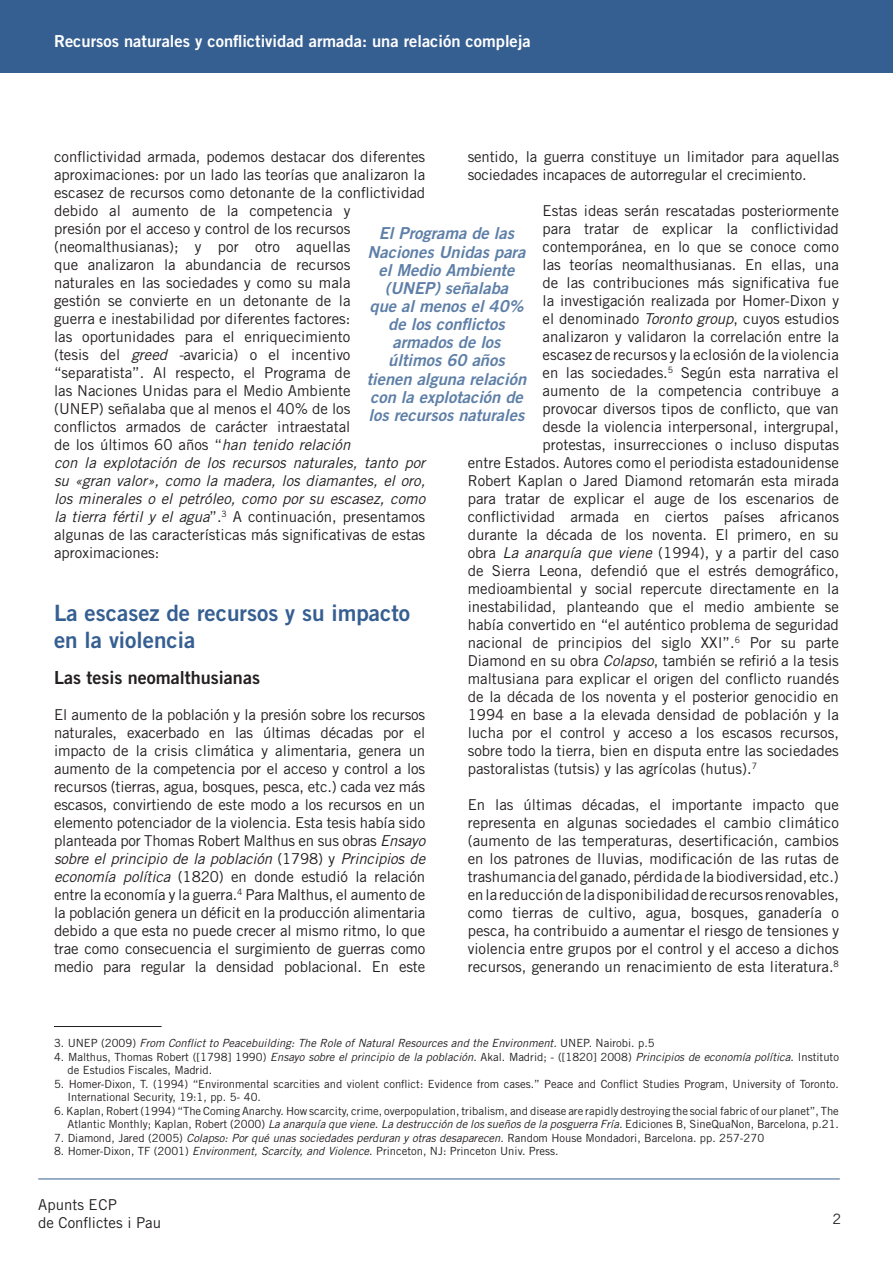
<style>
.page{position:relative;width:893px;height:1263px;background:#fff}
.page>*{position:absolute;margin:0;border:0;box-sizing:border-box;transform-origin:0 0}
.Normal__Web{font:22.5px/27px "Trade Gothic LT Std Bd 2";color:#365f91}
.t1{font:18px "Trade Gothic LT Std Bd 2";color:#231f20}
.t2{font:16.5px/18.1px "Trade Gothic LT Std Bd 2 Obl";color:#5e7fa7;text-align:center}
.t3{font:16.5px "Trade Gothic LT Std Bd 2";color:#fff}
.t4{font:15px/18px "Trade Gothic LT Std";color:#231f20}
.t5{font:14.25px "Trade Gothic LT Std";color:#231f20}
.t6{font:11.25px/13.5px "Trade Gothic LT Std";color:#231f20}
.t7{font:italic 11.25px "Trade Gothic LT Std";color:#231f20}
.s1{font-style:italic}
.s2{font-style:normal}
</style>
<div class="page">
<hr style="left:38px;top:1178px;width:802px;height:1px;background:#365f91">
<div style="left:0;top:0;width:893px;height:72px;background:#365f91"></div>
<hr style="left:54px;top:1026px;width:108px;height:1px;background:#231f20">
<p class="t3" style="left:54px;top:31px;width:478px">Recursos naturales y conflictividad armada: una relación compleja</p>
<p class="t4" style="left:54px;top:147px;width:373px">conflictividad armada, podemos destacar dos diferentes aproximaciones: por un lado las teorías que analizaron la escasez de recursos como detonante de la conflictividad debido al aumento de la competencia y<br>presión por el acceso y control de los recursos (neomalthusianas); y por otro aquellas<br>que analizaron la abundancia de recursos<br>naturales en las sociedades y como su mala<br>gestión se convierte en un detonante de la<br>guerra e inestabilidad por diferentes factores:<br>las oportunidades para el enriquecimiento<br>(tesis del <span class="s1">greed -</span>avaricia) o el incentivo “separatista”. Al respecto, el Programa de<br>las Naciones Unidas para el Medio Ambiente<br>(UNEP) señalaba que al menos el 40% de los<br>conflictos armados de carácter intraestatal<br>de los últimos 60 años “<span class="s1">han tenido relación<br>con la explotación de los recursos naturales, tanto por su «gran valor», como la madera, los diamantes, el oro, los minerales o el petróleo, como por su escasez, como la tierra fértil y el agua</span>”.<sup>3</sup> A continuación, presentamos algunas de las características más significativas de estas aproximaciones:</p>
<p class="t4" style="left:468px;top:147px;width:373px">sentido, la guerra constituye un limitador para aquellas sociedades incapaces de autorregular el crecimiento.</p>
<p class="t4" style="left:542px;top:201px;width:298px">Estas ideas serán rescatadas posteriormente</p>
<p class="t4" style="left:542px;top:219px;width:298px">para tratar de explicar la conflictividad</p>
<p class="t4" style="left:542px;top:237px;width:298px">contemporánea, en lo que se conoce como</p>
<p class="t4" style="left:542px;top:255px;width:298px">las teorías neomalthusianas. En ellas, una</p>
<p class="t4" style="left:542px;top:273px;width:298px">de las contribuciones más significativa fue</p>
<p class="t4" style="left:542px;top:291px;width:298px">la investigación realizada por Homer-Dixon y</p>
<p class="t4" style="left:542px;top:309px;width:298px">el denominado <span class="s1">Toronto group</span>, cuyos estudios</p>
<p class="t4" style="left:542px;top:327px;width:298px">analizaron y validaron la correlación entre la</p>
<p class="t4" style="left:542px;top:345px;width:298px">escasez de recursos y la eclosión de la violencia</p>
<p class="t4" style="left:542px;top:363px;width:298px">en las sociedades.<sup>5</sup> Según esta narrativa el</p>
<p class="t4" style="left:542px;top:381px;width:298px">aumento de la competencia contribuye a</p>
<p class="t4" style="left:542px;top:399px;width:298px">provocar diversos tipos de conflicto, que van</p>
<p class="t4" style="left:542px;top:417px;width:298px">desde la violencia interpersonal, intergrupal,</p>
<p class="t4" style="left:542px;top:435px;width:298px">protestas, insurrecciones o incluso disputas</p>
<p class="t4" style="left:468px;top:453px;width:373px">entre Estados. Autores como el periodista estadounidense</p>
<p class="t4" style="left:468px;top:471px;width:373px">Robert Kaplan o Jared Diamond retomarán esta mirada</p>
<p class="t4" style="left:468px;top:489px;width:373px">para tratar de explicar el auge de los escenarios de</p>
<p class="t4" style="left:468px;top:507px;width:373px">conflictividad armada en ciertos países africanos</p>
<p class="t4" style="left:468px;top:525px;width:373px">durante la década de los noventa. El primero, en su</p>
<p class="t4" style="left:468px;top:543px;width:373px">obra <span class="s1">La anarquía que viene</span> (1994), y a partir del caso</p>
<p class="t4" style="left:468px;top:561px;width:373px">de Sierra Leona, defendió que el estrés demográfico,</p>
<p class="t4" style="left:468px;top:579px;width:373px">medioambiental y social repercute directamente en la</p>
<p class="t4" style="left:468px;top:597px;width:373px">inestabilidad, planteando que el medio ambiente se</p>
<p class="t4" style="left:468px;top:615px;width:373px">había convertido en “el auténtico problema de seguridad</p>
<p class="t4" style="left:468px;top:633px;width:373px">nacional de principios del siglo XXI”.<sup>6</sup> Por su parte</p>
<p class="t4" style="left:468px;top:651px;width:373px">Diamond en su obra <span class="s1">Colapso</span>, también se refirió a la tesis</p>
<p class="t4" style="left:468px;top:669px;width:373px">maltusiana para explicar el origen del conflicto ruandés</p>
<p class="t4" style="left:468px;top:687px;width:373px">de la década de los noventa y el posterior genocidio en</p>
<p class="t4" style="left:468px;top:705px;width:373px">1994 en base a la elevada densidad de población y la</p>
<p class="t4" style="left:468px;top:723px;width:373px">lucha por el control y acceso a los escasos recursos,</p>
<p class="t4" style="left:468px;top:741px;width:373px">sobre todo la tierra, bien en disputa entre las sociedades</p>
<p class="t4" style="left:468px;top:759px;width:291px">pastoralistas (tutsis) y las agrícolas (hutus).<sup>7</sup></p>
<p class="t4" style="left:468px;top:795px;width:373px;text-align:justify">En las últimas décadas, el importante impacto que representa en algunas sociedades el cambio climático (aumento de las temperaturas, desertificación, cambios en los patrones de lluvias, modificación de las rutas de trashumancia del ganado, pérdida de la biodiversidad, etc.) en la reducción de la disponibilidad de recursos renovables, como tierras de cultivo, agua, bosques, ganadería o pesca, ha contribuido a aumentar el riesgo de tensiones y violencia entre grupos por el control y el acceso a dichos recursos, generando un renacimiento de esta literatura.<sup>8</sup></p>
<p class="t2" style="left:367px;top:225px;width:161px">El Programa de las<br>Naciones Unidas para el Medio Ambiente (UNEP) señalaba<br>que al menos el 40% de los conflictos armados de los últimos 60 años tienen alguna relación con la explotación de los recursos naturales</p>
<p class="Normal__Web" style="left:54px;top:599px;width:358px">La escasez de recursos y su impacto en la violencia</p>
<p class="t1" style="left:54px;top:666px;width:207px">Las tesis neomalthusianas</p>
<p class="t4" style="left:54px;top:705px;width:373px;text-align:justify">El aumento de la población y la presión sobre los recursos naturales, exacerbado en las últimas décadas por el impacto de la crisis climática y alimentaria, genera un aumento de la competencia por el acceso y control a los recursos (tierras, agua, bosques, pesca, etc.) cada vez más escasos, convirtiendo de este modo a los recursos en un elemento potenciador de la violencia. Esta tesis había sido planteada por Thomas Robert Malthus en sus obras <span class="s1">Ensayo sobre el principio de la población</span> (1798) y <span class="s1">Principios de economía política</span> (1820) en donde estudió la relación entre la economía y la guerra.<sup>4</sup> Para Malthus, el aumento de la población genera un déficit en la producción alimentaria debido a que esta no puede crecer al mismo ritmo, lo que trae como consecuencia el surgimiento de guerras como medio para regular la densidad poblacional. En este</p>
<p class="t7" style="left:54px;top:1036px;width:602px"><span class="s2">3. UNEP (2009)</span> From Conflict to Peacebuilding: The Role of Natural Resources and the Environment. <span class="s2">UNEP. Nairobi. p.5</span></p>
<p class="t6" style="left:68px;top:1049px;width:773px;text-indent:-14px">4. Malthus, Thomas Robert ([1798] 1990) <span class="s1">Ensayo sobre el principio de la población</span>. Akal. Madrid; - ([1820] 2008) <span class="s1">Principios de economía política</span>. Instituto de Estudios Fiscales, Madrid.</p>
<p class="t6" style="left:68px;top:1076px;width:773px;text-indent:-14px">5. Homer-Dixon, T. (1994) “Environmental scarcities and violent conflict: Evidence from cases.” Peace and Conflict Studies Program, University of Toronto.<br>International Security, 19:1, pp. 5- 40.</p>
<p class="t6" style="left:54px;top:1103px;width:786px;text-align:right">6. Kaplan, Robert (1994) “The Coming Anarchy. How scarcity, crime, overpopulation, tribalism, and disease are rapidly destroying the social fabric of our planet”, The<br>Atlantic Monthly; Kaplan, Robert (2000) <span class="s1">La anarquía que viene. La destrucción de los sueños de la posguerra Fría.</span> Ediciones B, SineQuaNon, Barcelona, p.21.</p>
<p class="t6" style="left:54px;top:1130px;width:712px">7. Diamond, Jared (2005) <span class="s1">Colapso: Por qué unas sociedades perduran y otras desaparecen</span>. Random House Mondadori, Barcelona. pp. 257-270</p>
<p class="t6" style="left:54px;top:1144px;width:506px">8. Homer-Dixon, TF (2001) <span class="s1">Environment, Scarcity, and Violence</span>. Princeton, NJ: Princeton Univ. Press.</p>
<p class="t4" style="left:38px;top:1195px;width:124px">Apunts ECP<br>de Conflictes i Pau</p>
<p class="t5" style="left:832px;top:1210px;width:10px">2</p>
</div>
